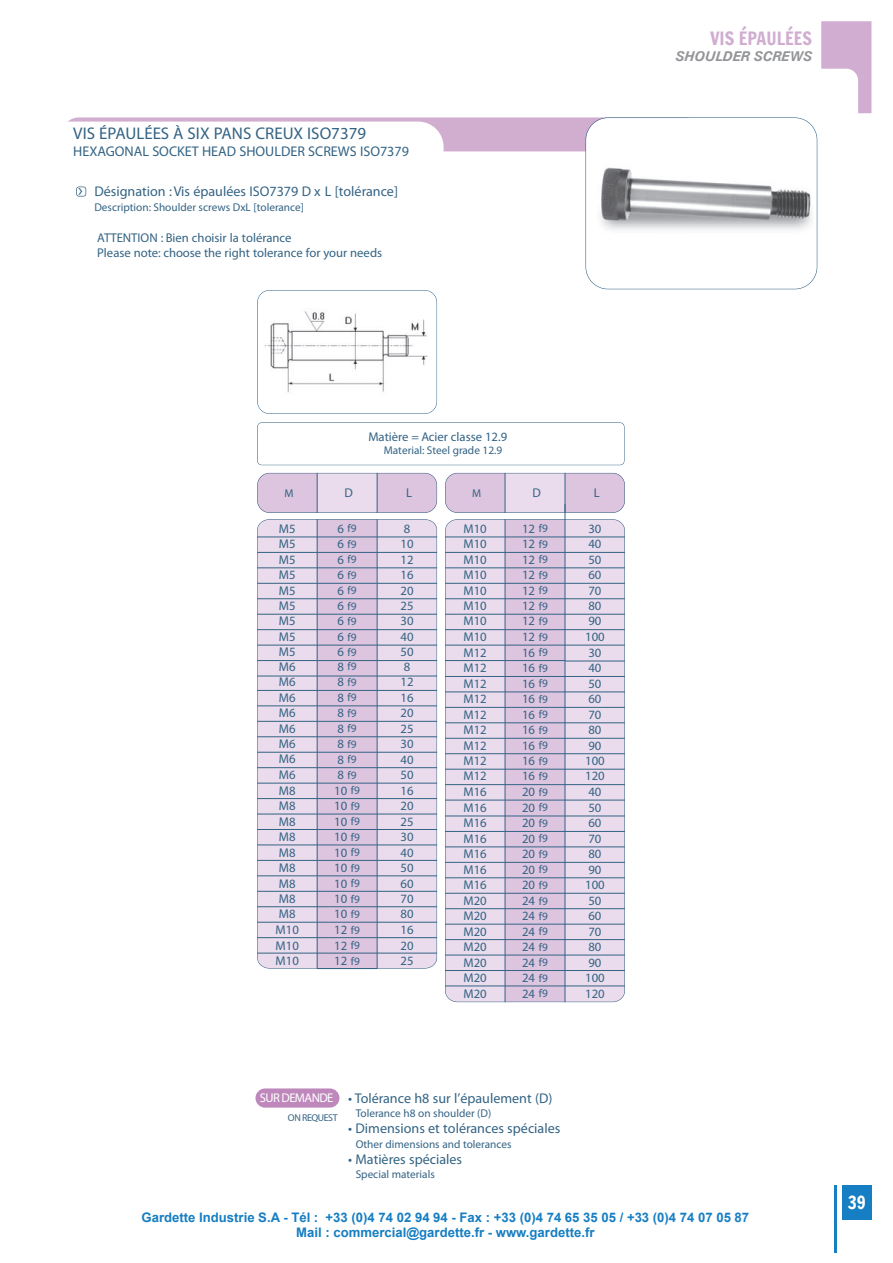
<style>
.page{position:relative;width:893px;height:1263px;background:#fff}
.page>*{position:absolute;margin:0;border:0;box-sizing:border-box;transform-origin:0 0}
.t1{font:18px "Francois One";color:#d0add1}
.t2{font:18px "Francois One";color:#fff}
.t3{font:700 16.95px "Bliss";color:#336384}
.t4{font:700 14.1px "Bliss";color:#336384}
.t5{font:italic 300 14.1px "Bliss";color:#336384}
.t6{font:italic 700 13.5px "Univers LT";color:#939598}
.t7{font:700 13.2px/15.8px "Arial";color:#167ec2;text-align:center}
.t8{font:300 12.75px/15.5px "Bliss";color:#336384}
.t9{font:700 12.75px "Bliss";color:#336384}
.t10{font:italic 300 12.75px "Bliss";color:#336384}
.t11{font:700 12.6px "Bliss";letter-spacing:-.05em;color:#fff}
.t12{font:italic 300 11.25px "Bliss";color:#336384}
.t13{font:300 11.25px/15.5px "Bliss";color:#336384;text-align:justify}
.t14{font:700 11.25px "Bliss";color:#336384}
.t15{font:italic 300 9.9px "Bliss";letter-spacing:-.045em;color:#336384}
.s1{font-family:"Helvetica";font-weight:400;font-size:18.3px}
.s2{font-weight:300}
.s3{font-size:12.75px}
.s4{font-size:11.25px}
</style>
<div class="page">
<hr style="left:834px;top:1185px;width:3px;height:68px;background:#167ec2">
<div style="left:842px;top:1185px;width:30px;height:35px;background:#167ec2"></div>
<div style="left:62px;top:117px;width:639px;height:34px;background:#d1add0;border-radius:17px"></div>
<div style="left:36px;top:122px;width:408px;height:53px;background:#fff;border-radius:25px"></div>
<svg style="left:585px;top:21px;width:286px;height:268px"></svg>
<svg style="left:257px;top:290px;width:180px;height:124px"></svg>
<svg style="left:76px;top:187px;width:10px;height:10px"></svg>
<hr style="left:317px;top:968px;width:60px;height:1px;background:#336384">
<hr style="left:565px;top:504px;width:1px;height:498px;background:#336384">
<svg style="left:257px;top:519px;width:180px;height:449px;background:#b8b8ce"></svg>
<svg style="left:445px;top:519px;width:180px;height:483px;background:#d6cade"></svg>
<div style="left:255px;top:1088px;width:84px;height:19px;background:#bf88bc;border-radius:10px"></div>
<svg style="left:257px;top:422px;width:367px;height:43px"></svg>
<svg style="left:257px;top:473px;width:180px;height:40px;background:#dbc9e0"></svg>
<svg style="left:445px;top:473px;width:180px;height:40px;background:#dbc9e0"></svg>
<h2 class="t3" style="left:73px;top:123px;width:294px">VIS ÉPAULÉES À SIX PANS CREUX ISO7379</h2>
<p class="t5" style="left:73px;top:142px;width:337px">HEXAGONAL SOCKET HEAD SHOULDER SCREWS ISO7379</p>
<p class="t4" style="left:78px;top:183px;width:321px"><span class="s1">›</span> Désignation : Vis épaulées ISO7379 D <span class="s2">x</span> L [tolérance]</p>
<p class="t12" style="left:94px;top:200px;width:211px">Description: Shoulder screws DxL [tolerance]</p>
<p class="t9" style="left:97px;top:230px;width:196px">ATTENTION : Bien choisir la tolérance</p>
<p class="t10" style="left:97px;top:245px;width:286px">Please note: choose the right tolerance for your needs</p>
<h1 class="t1" style="left:710px;top:25px;width:104px">VIS ÉPAULÉES</h1>
<p class="t6" style="left:676px;top:48px;width:138px">SHOULDER SCREWS</p>
<p class="t9" style="left:368px;top:428px;width:140px">Matière = Acier classe 12.9</p>
<p class="t12" style="left:384px;top:443px;width:120px">Material: Steel grade 12.9</p>
<p class="t14" style="left:284px;top:487px;width:11px">M</p>
<p class="t9" style="left:345px;top:485px;width:10px">D</p>
<p class="t9" style="left:406px;top:485px;width:7px">L</p>
<p class="t14" style="left:472px;top:487px;width:11px">M</p>
<p class="t9" style="left:532px;top:485px;width:10px">D</p>
<p class="t9" style="left:594px;top:485px;width:7px">L</p>
<p class="t8" style="left:276px;top:520px;width:25px">M5<br>M5<br>M5<br>M5<br>M5<br>M5<br>M5<br>M5<br>M5<br>M6<br>M6<br>M6<br>M6<br>M6<br>M6<br>M6<br>M6<br>M8<br>M8<br>M8<br>M8<br>M8<br>M8<br>M8<br>M8<br>M8<br>M10<br>M10<br>M10</p>
<p class="t13" style="left:338px;top:521px;width:21px"><span class="s3">6</span> f9<br><span class="s3">6</span> f9<br><span class="s3">6</span> f9<br><span class="s3">6</span> f9<br><span class="s3">6</span> f9<br><span class="s3">6</span> f9<br><span class="s3">6</span> f9<br><span class="s3">6</span> f9<br><span class="s3">6</span> f9<br><span class="s3">8</span> f9<br><span class="s3">8</span> f9<br><span class="s3">8</span> f9<br><span class="s3">8</span> f9<br><span class="s3">8</span> f9<br><span class="s3">8</span> f9<br><span class="s3">8</span> f9<br><span class="s3">8</span> f9</p>
<p class="t8" style="left:334px;top:783px;width:27px;text-align:justify">10 <span class="s4">f9<br></span>10 <span class="s4">f9<br></span>10 <span class="s4">f9<br></span>10 <span class="s4">f9<br></span>10 <span class="s4">f9<br></span>10 <span class="s4">f9<br></span>10 <span class="s4">f9<br></span>10 <span class="s4">f9<br></span>10 <span class="s4">f9<br></span>12 <span class="s4">f9<br></span>12 <span class="s4">f9<br></span>12 <span class="s4">f9</span></p>
<p class="t8" style="left:401px;top:520px;width:15px">8<br>10<br>12<br>16<br>20<br>25<br>30<br>40<br>50<br>8<br>12<br>16<br>20<br>25<br>30<br>40<br>50<br>16<br>20<br>25<br>30<br>40<br>50<br>60<br>70<br>80<br>16<br>20<br>25</p>
<p class="t8" style="left:463px;top:520px;width:25px;text-align:justify">M10<br>M10<br>M10<br>M10<br>M10<br>M10<br>M10<br>M10<br>M12<br>M12<br>M12<br>M12<br>M12<br>M12<br>M12<br>M12<br>M12<br>M16<br>M16<br>M16<br>M16<br>M16<br>M16<br>M16<br>M20<br>M20<br>M20<br>M20<br>M20<br>M20<br>M20</p>
<p class="t8" style="left:522px;top:520px;width:27px;text-align:justify">12 <span class="s4">f9<br></span>12 <span class="s4">f9<br></span>12 <span class="s4">f9<br></span>12 <span class="s4">f9<br></span>12 <span class="s4">f9<br></span>12 <span class="s4">f9<br></span>12 <span class="s4">f9<br></span>12 <span class="s4">f9<br></span>16 <span class="s4">f9<br></span>16 <span class="s4">f9<br></span>16 <span class="s4">f9<br></span>16 <span class="s4">f9<br></span>16 <span class="s4">f9<br></span>16 <span class="s4">f9<br></span>16 <span class="s4">f9<br></span>16 <span class="s4">f9<br></span>16 <span class="s4">f9<br></span>20 <span class="s4">f9<br></span>20 <span class="s4">f9<br></span>20 <span class="s4">f9<br></span>20 <span class="s4">f9<br></span>20 <span class="s4">f9<br></span>20 <span class="s4">f9<br></span>20 <span class="s4">f9<br></span>24 <span class="s4">f9<br></span>24 <span class="s4">f9<br></span>24 <span class="s4">f9<br></span>24 <span class="s4">f9<br></span>24 <span class="s4">f9<br></span>24 <span class="s4">f9<br></span>24 <span class="s4">f9</span></p>
<p class="t8" style="left:585px;top:520px;width:21px">30<br>40<br>50<br>60<br>70<br>80<br>90<br>100<br>30<br>40<br>50<br>60<br>70<br>80<br>90<br>100<br>120<br>40<br>50<br>60<br>70<br>80<br>90<br>100<br>50<br>60<br>70<br>80<br>90<br>100<br>120</p>
<p class="t11" style="left:260px;top:1090px;width:75px">SUR DEMANDE</p>
<p class="t15" style="left:288px;top:1111px;width:51px">ON REQUEST</p>
<p class="t4" style="left:348px;top:1089px;width:206px">• Tolérance h8 sur l’épaulement (D)</p>
<p class="t12" style="left:356px;top:1106px;width:137px">Tolerance h8 on shoulder (D)</p>
<p class="t4" style="left:348px;top:1120px;width:214px">• Dimensions et tolérances spéciales</p>
<p class="t12" style="left:356px;top:1137px;width:157px">Other dimensions and tolerances</p>
<p class="t4" style="left:348px;top:1150px;width:115px">• Matières spéciales</p>
<p class="t12" style="left:356px;top:1167px;width:81px">Special materials</p>
<p class="t7" style="left:142px;top:1209px;width:609px">Gardette Industrie S.A - Tél : +33 (0)4 74 02 94 94 - Fax : +33 (0)4 74 65 35 05 / +33 (0)4 74 07 05 87<br>Mail : commercial@gardette.fr - www.gardette.fr</p>
<h1 class="t2" style="left:848px;top:1189px;width:20px">39</h1>
</div>
